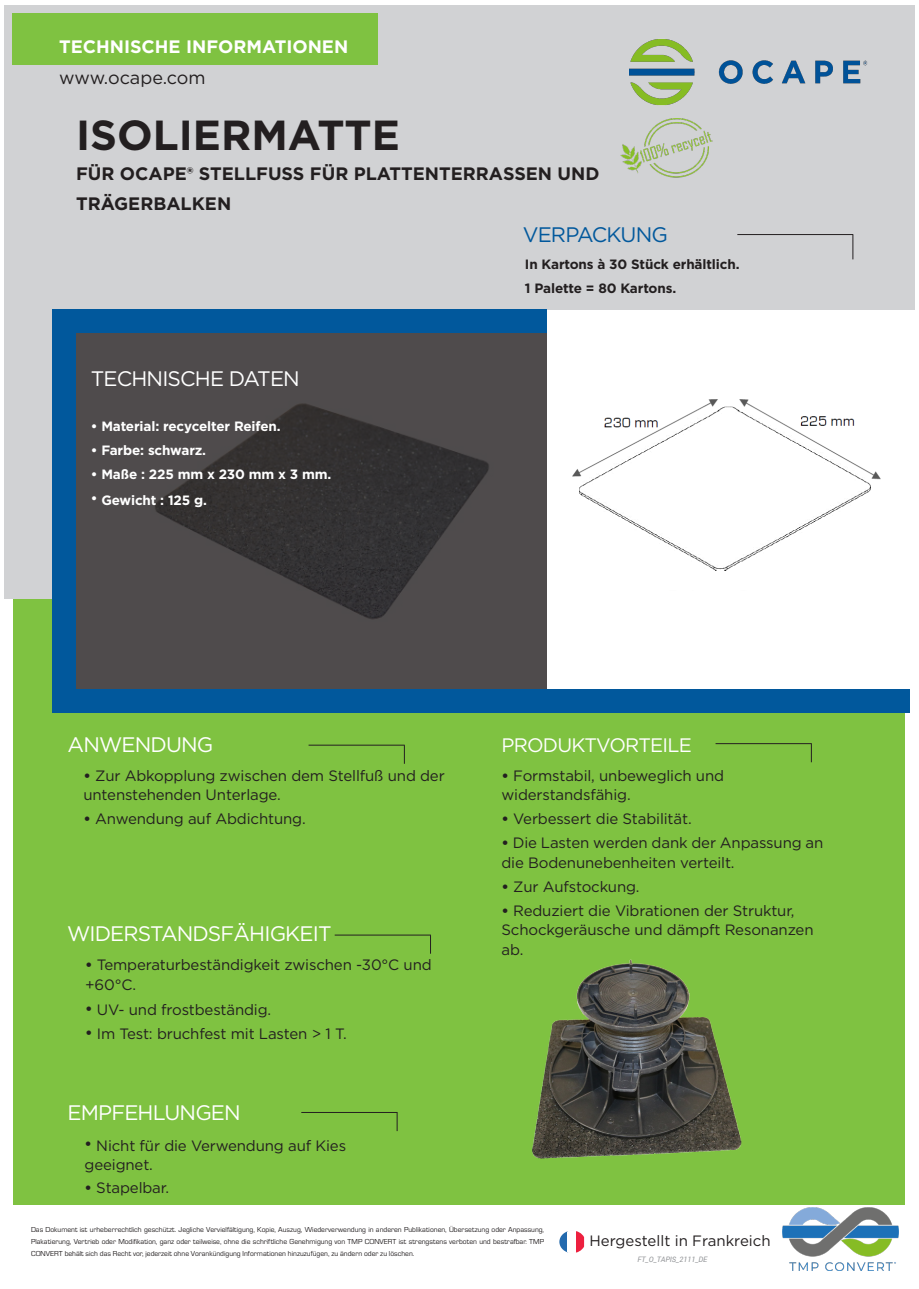
<style>
.page{position:relative;width:919px;height:1289px;background:#fff}
.page>*{position:absolute;margin:0;border:0;box-sizing:border-box;transform-origin:0 0}
.t1{font:700 42px "Gotham";color:#231f20}
.t2{font:21px "Gotham";letter-spacing:-.04em;color:#fff}
.t3{font:21px "Gotham";letter-spacing:-.04em;color:#01589c}
.t4{font:19.5px "Gotham";letter-spacing:-.04em;color:#fff}
.t5{font:700 18px/30px "Gotham";color:#231f20}
.t6{font:700 18px "Gotham";color:#fff}
.t7{font:18px "Gotham";color:#231f20}
.t8{font:15px/19.5px "Gotham";letter-spacing:-.01em;color:#231f20}
.t9{font:700 13.5px "Gotham";letter-spacing:-.01em;color:#fff}
.t10{font:700 13.5px "Gotham";letter-spacing:-.01em;color:#231f20}
.t11{font:7.5px/12px "Eurostile";color:#231f20;text-align:justify}
.t12{font:italic 7.5px "Roboto";color:#939598}
.s1{font-weight:700}
</style>
<div class="page">
<div style="left:13px;top:599px;width:891px;height:605px;background:#7fc241"></div>
<div style="left:4px;top:5px;width:910px;height:594px;background:#d1d2d4"></div>
<div style="left:12px;top:14px;width:366px;height:51px;background:#7fc241"></div>
<svg style="left:559px;top:1231px;width:8px;height:21px"></svg>
<svg style="left:576px;top:1231px;width:8px;height:21px"></svg>
<img style="left:782px;top:1207px;width:116px;height:63px">
<img style="left:629px;top:39px;width:239px;height:66px">
<hr style="left:737px;top:234px;width:116px;height:1px;background:#231f20">
<svg style="left:852px;top:235px;width:1px;height:24px"></svg>
<svg style="left:76px;top:333px;width:471px;height:356px;background:#484445"></svg>
<div style="left:76px;top:309px;width:470px;height:24px;background:#01589c"></div>
<div style="left:53px;top:309px;width:23px;height:380px;background:#01589c"></div>
<div style="left:53px;top:689px;width:856px;height:23px;background:#01589c"></div>
<div style="left:547px;top:310px;width:371px;height:379px;background:#fff"></div>
<hr style="left:334px;top:934px;width:97px;height:1px;background:#231f20">
<svg style="left:430px;top:935px;width:1px;height:18px"></svg>
<img style="left:572px;top:399px;width:309px;height:172px">
<hr style="left:715px;top:743px;width:96px;height:1px;background:#231f20">
<svg style="left:811px;top:743px;width:1px;height:19px"></svg>
<hr style="left:308px;top:744px;width:97px;height:1px;background:#231f20">
<svg style="left:404px;top:745px;width:1px;height:18px"></svg>
<img style="left:532px;top:959px;width:210px;height:200px">
<img style="left:620px;top:118px;width:92px;height:60px">
<hr style="left:301px;top:1112px;width:96px;height:1px;background:#231f20">
<svg style="left:397px;top:1112px;width:1px;height:19px"></svg>
<p class="t6" style="left:59px;top:35px;width:291px">TECHNISCHE INFORMATIONEN</p>
<p class="t7" style="left:59px;top:67px;width:148px">www.ocape.com</p>
<p class="t1" style="left:76px;top:107px;width:325px">ISOLIERMATTE</p>
<p class="t5" style="left:76px;top:158px;width:525px">FÜR OCAPE® STELLFUSS FÜR PLATTENTERRASSEN UND<br>TRÄGERBALKEN</p>
<p class="t3" style="left:523px;top:223px;width:147px">VERPACKUNG</p>
<p class="t2" style="left:91px;top:367px;width:210px">TECHNISCHE DATEN</p>
<p class="t9" style="left:91px;top:417px;width:191px">• Material: recycelter Reifen.</p>
<p class="t9" style="left:91px;top:441px;width:117px">• Farbe: schwarz.</p>
<p class="t9" style="left:91px;top:465px;width:242px">• Maße : 225 mm x 230 mm x 3 mm.</p>
<p class="t9" style="left:91px;top:491px;width:118px">• Gewicht : 125 g.</p>
<p class="t10" style="left:525px;top:255px;width:216px">In Kartons à 30 Stück erhältlich.</p>
<p class="t10" style="left:525px;top:279px;width:153px">1 Palette = 80 Kartons.</p>
<p class="t2" style="left:68px;top:732px;width:147px">ANWENDUNG</p>
<p class="t8" style="left:83px;top:765px;width:363px"><span class="s1">•</span> Zur Abkopplung zwischen dem Stellfuß und der untenstehenden Unterlage.</p>
<p class="t8" style="left:83px;top:809px;width:224px"><span class="s1">•</span> Anwendung auf Abdichtung.</p>
<p class="t2" style="left:67px;top:921px;width:266px">WIDERSTANDSFÄHIGKEIT</p>
<p class="t8" style="left:85px;top:954px;width:348px"><span class="s1">•</span> Temperaturbeständigkeit zwischen -30°C und +60°C.</p>
<p class="t8" style="left:85px;top:999px;width:187px"><span class="s1">•</span> UV- und frostbeständig.</p>
<p class="t8" style="left:85px;top:1023px;width:263px"><span class="s1">•</span> Im Test: bruchfest mit Lasten &gt; 1 T.</p>
<p class="t2" style="left:68px;top:1101px;width:175px">EMPFEHLUNGEN</p>
<p class="t8" style="left:85px;top:1135px;width:263px"><span class="s1">•</span> Nicht für die Verwendung auf Kies geeignet.</p>
<p class="t8" style="left:85px;top:1177px;width:86px"><span class="s1">•</span> Stapelbar.</p>
<p class="t4" style="left:501px;top:734px;width:192px">PRODUKTVORTEILE</p>
<p class="t8" style="left:501px;top:765px;width:224px"><span class="s1">•</span> Formstabil, unbeweglich und widerstandsfähig.</p>
<p class="t8" style="left:501px;top:809px;width:192px"><span class="s1">•</span> Verbessert die Stabilität.</p>
<p class="t8" style="left:501px;top:833px;width:323px"><span class="s1">•</span> Die Lasten werden dank der Anpassung an die Bodenunebenheiten verteilt.</p>
<p class="t8" style="left:501px;top:876px;width:140px"><span class="s1">•</span> Zur Aufstockung.</p>
<p class="t8" style="left:501px;top:900px;width:313px"><span class="s1">•</span> Reduziert die Vibrationen der Struktur,<br>Schockgeräusche und dämpft Resonanzen ab.</p>
<p class="t11" style="left:31px;top:1223px;width:514px">Das Dokument ist urheberrechtlich geschützt. Jegliche Vervielfältigung, Kopie, Auszug, Wiederverwendung in anderen Publikationen, Übersetzung oder Anpassung, Plakatierung, Vertrieb oder Modifikation, ganz oder teilweise, ohne die schriftliche Genehmigung von TMP CONVERT ist strengstens verboten und bestrafbar. TMP CONVERT behält sich das Recht vor, jederzeit ohne Vorankündigung Informationen hinzuzufügen, zu ändern oder zu löschen.</p>
<p class="t8" style="left:589px;top:1230px;width:183px">Hergestellt in Frankreich</p>
<p class="t12" style="left:637px;top:1253px;width:71px">FT_O_TAPIS_2111_DE</p>
</div>
